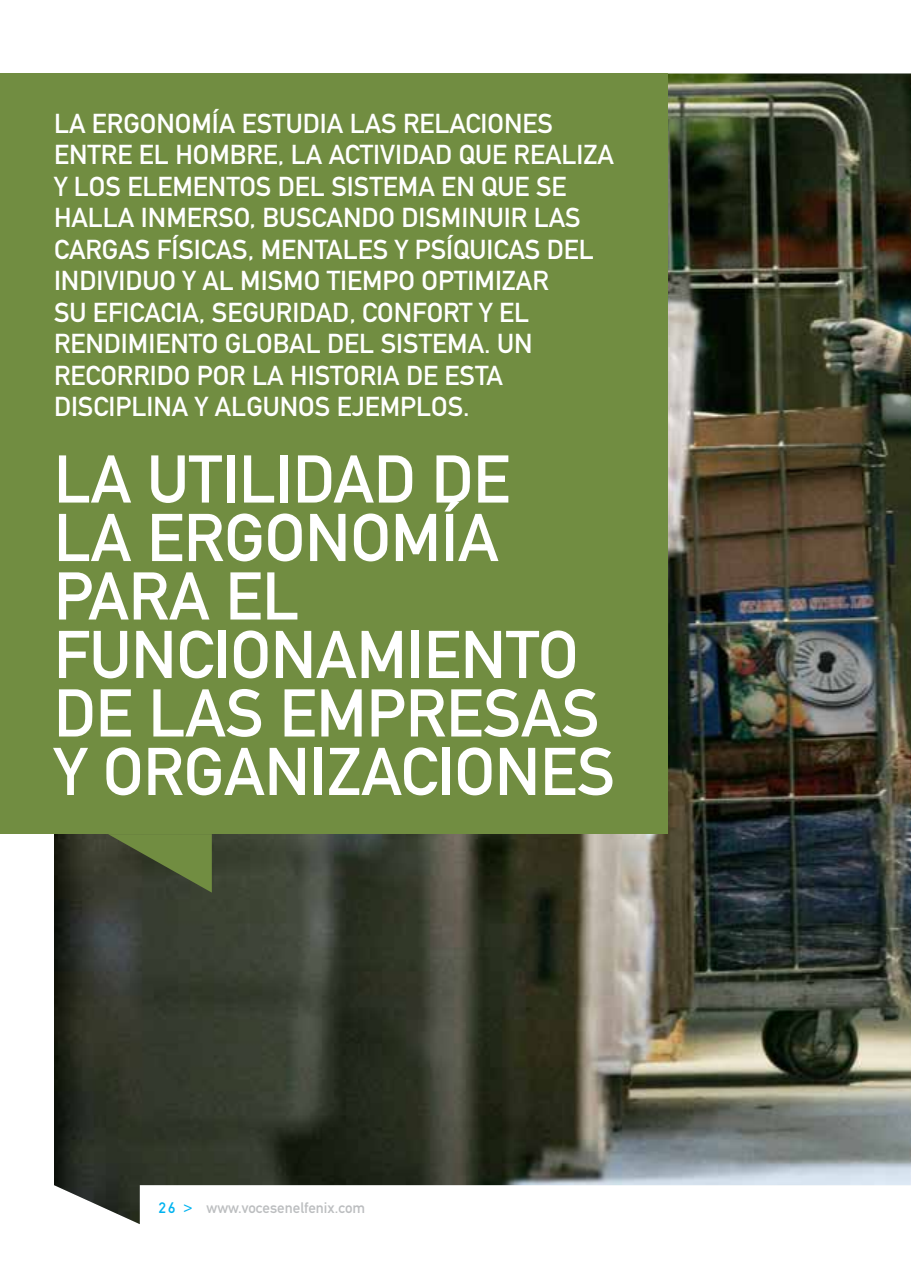
<style>
.page{position:relative;width:911px;height:1263px;background:#fff}
.page>*{position:absolute;margin:0;border:0;box-sizing:border-box;transform-origin:0 0}
.t1{font:66.3px/58.5px "DIN Mittelschrift";color:#fff}
.t2{font:27px/31.5px "DIN Mittelschrift";color:#fff}
.t3{font:15px "DIN Mittelschrift";color:#bcbec0}
.s1{color:#00b3f0}
</style>
<div class="page">
<img style="left:54px;top:74px;width:857px;height:1150px">
<div style="left:0;top:74px;width:667px;height:760px;background:#718d41"></div>
<svg style="left:108px;top:834px;width:104px;height:59px;background:#546437"></svg>
<p class="t2" style="left:54px;top:108px;width:561px">LA ERGONOMÍA ESTUDIA LAS RELACIONES ENTRE EL HOMBRE, LA ACTIVIDAD QUE REALIZA Y LOS ELEMENTOS DEL SISTEMA EN QUE SE HALLA INMERSO, BUSCANDO DISMINUIR LAS CARGAS FÍSICAS, MENTALES Y PSÍQUICAS DEL INDIVIDUO Y AL MISMO TIEMPO OPTIMIZAR<br>SU EFICACIA, SEGURIDAD, CONFORT Y EL RENDIMIENTO GLOBAL DEL SISTEMA. UN RECORRIDO POR LA HISTORIA DE ESTA DISCIPLINA Y ALGUNOS EJEMPLOS.</p>
<h1 class="t1" style="left:54px;top:450px;width:563px">LA UTILIDAD DE<br>LA ERGONOMÍA<br>PARA EL<br>FUNCIONAMIENTO<br>DE LAS EMPRESAS<br>Y ORGANIZACIONES</h1>
<p class="t3" style="left:159px;top:1199px;width:208px"><span class="s1">26 &gt;</span> WWW.VOCESENELFENIX.COM</p>
</div>
